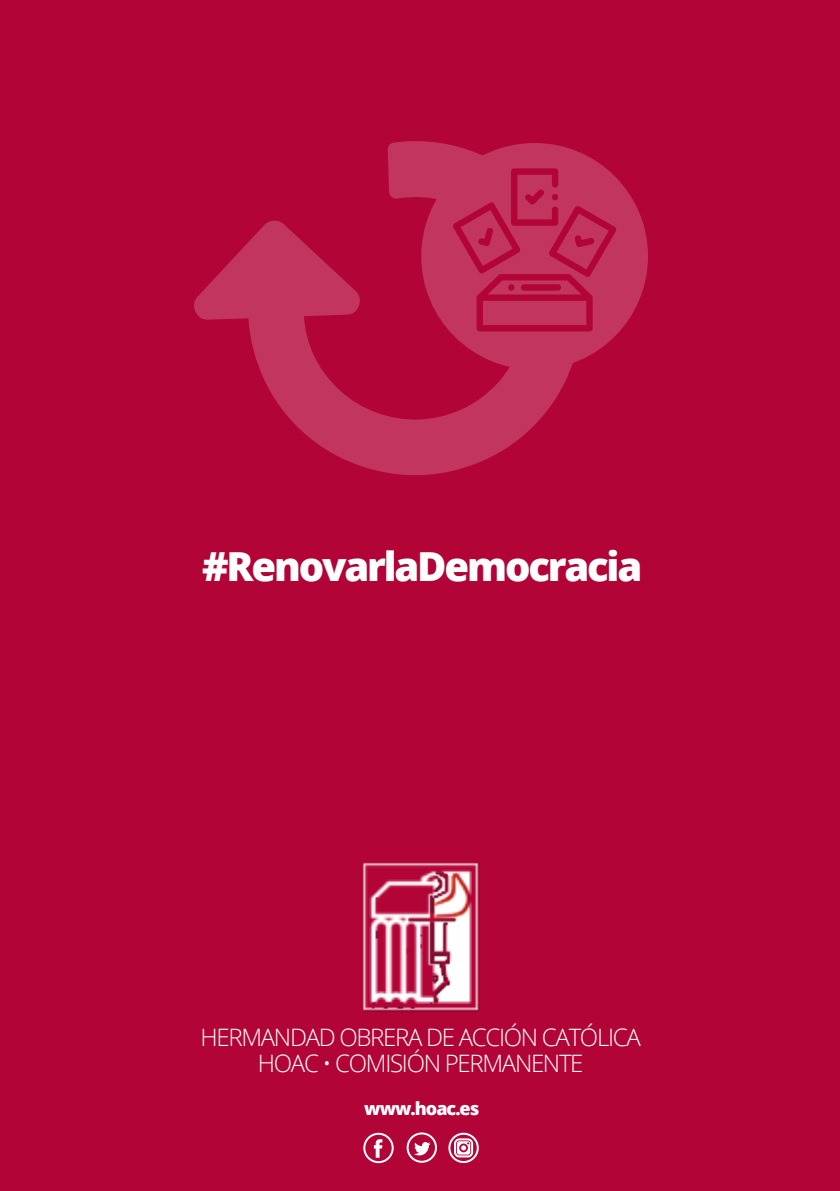
<style>
.page{position:relative;width:840px;height:1191px;background:#fff}
.page>*{position:absolute;margin:0;border:0;box-sizing:border-box;transform-origin:0 0}
.t1{font:800 40px "Open Sans";letter-spacing:-.055em;color:#fff}
.t2{font:300 24px/26px "Open Sans";letter-spacing:-.055em;color:#fff;text-align:center}
.t3{font:800 18px "Open Sans";letter-spacing:-.055em;color:#fff}
</style>
<div class="page">
<div style="left:0;top:0;width:839px;height:1191px;background:#b30437"></div>
<svg style="left:194px;top:141px;width:388px;height:334px"></svg>
<div style="left:421px;top:143px;width:226px;height:226px;background:#c1355e;border-radius:50%"></div>
<svg style="left:452px;top:168px;width:164px;height:163px"></svg>
<img style="left:362px;top:862px;width:118px;height:150px">
<svg style="left:448px;top:1132px;width:31px;height:32px"></svg>
<div style="left:406px;top:1132px;width:31px;height:30px;border:2px solid #fff;border-radius:50%"></div>
<svg style="left:414px;top:1142px;width:16px;height:13px"></svg>
<div style="left:363px;top:1132px;width:30px;height:31px;border:2px solid #fff;border-radius:50%"></div>
<svg style="left:373px;top:1139px;width:9px;height:18px"></svg>
<h1 class="t1" style="left:202px;top:544px;width:441px">#RenovarlaDemocracia</h1>
<p class="t2" style="left:200px;top:1024px;width:441px">HERMANDAD OBRERA DE ACCIÓN CATÓLICA<br>HOAC • COMISIÓN PERMANENTE</p>
<p class="t3" style="left:364px;top:1097px;width:116px">www.hoac.es</p>
</div>
